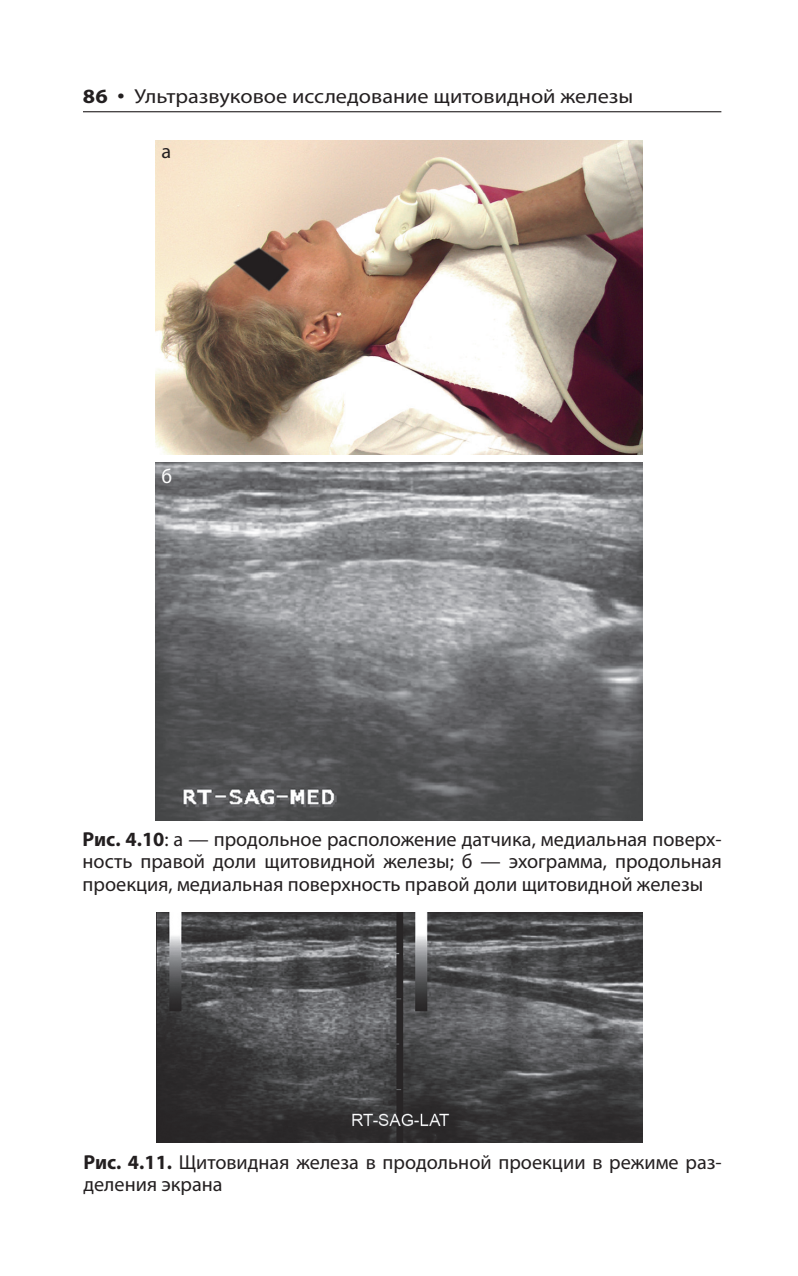
<style>
.page{position:relative;width:798px;height:1276px;background:#fff}
.page>*{position:absolute;margin:0;border:0;box-sizing:border-box;transform-origin:0 0}
.t1{font:20.25px/22.5px "Myriad Pro";color:#231f20;text-align:justify}
.t2{font:20.25px "Myriad Pro";color:#231f20;scale:1.1 1}
.t3{font:20.25px "Myriad Pro";color:#fff}
.s1{font-weight:700}
.s2{font-weight:700;font-size:27px}
</style>
<div class="page">
<hr style="left:83px;top:111px;width:638px;height:1px;background:#231f20">
<img style="left:155px;top:140px;width:487px;height:315px">
<img style="left:155px;top:462px;width:487px;height:358px">
<img style="left:156px;top:913px;width:486px;height:229px">
<p class="t2" style="left:83px;top:89px;width:501px"><span class="s1">86</span> <span class="s2">∙</span> Ультразвуковое исследование щитовидной железы</p>
<p class="t1" style="left:161px;top:141px;width:11px">а</p>
<p class="t3" style="left:161px;top:468px;width:12px">б</p>
<p class="t1" style="left:83px;top:829px;width:640px"><span class="s1">Рис. 4.10</span>: a — продольное расположение датчика, медиальная поверх&shy;ность правой доли щитовидной железы; б — эхограмма, продольная проекция, медиальная поверхность правой доли щитовидной железы</p>
<p class="t1" style="left:83px;top:1152px;width:639px"><span class="s1">Рис. 4.11.</span> Щитовидная железа в продольной проекции в режиме раз&shy;деления экрана</p>
</div>
